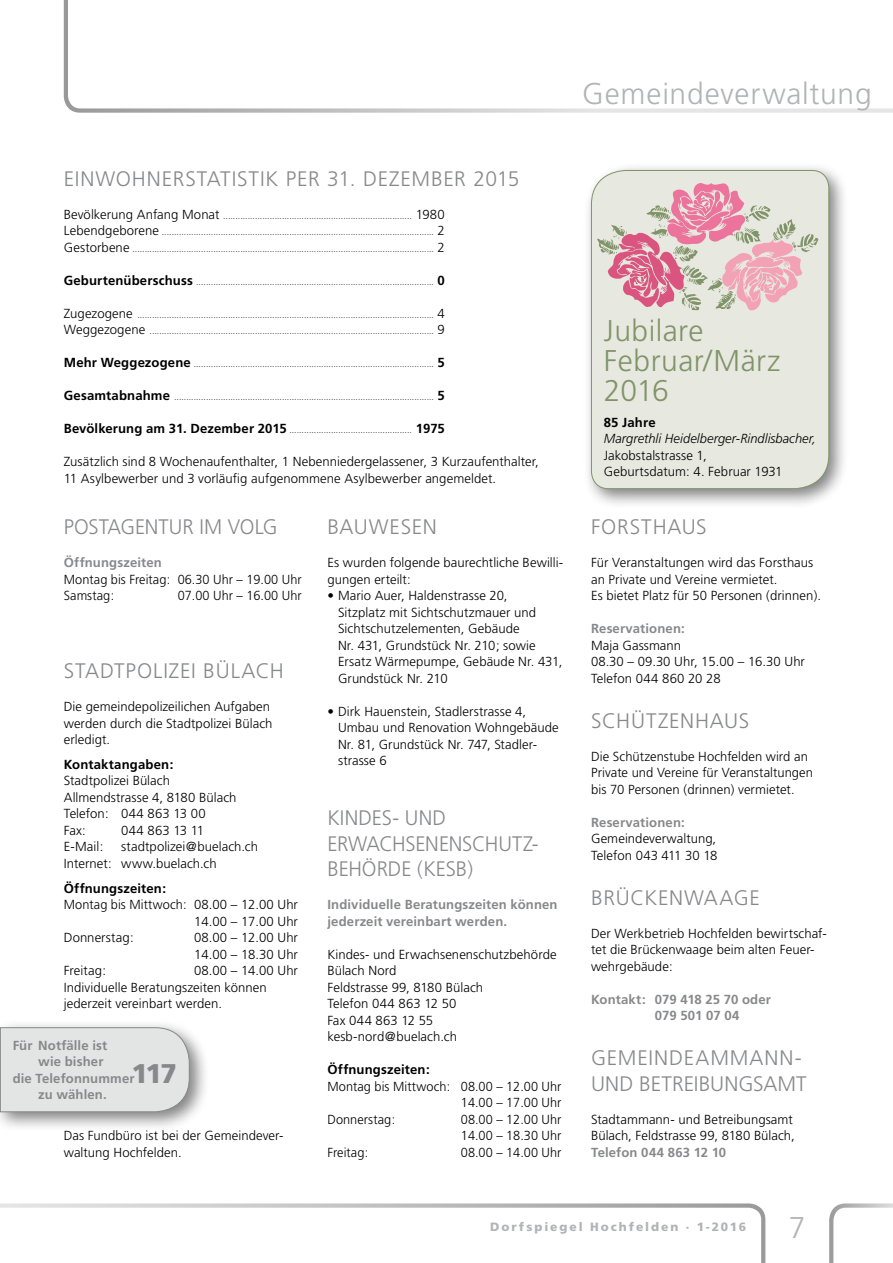
<style>
.page{position:relative;width:893px;height:1263px;background:#fff}
.page>*{position:absolute;margin:0;border:0;box-sizing:border-box;transform-origin:0 0}
.t1{font:300 30px/30px "Frutiger CE";letter-spacing:.015em;color:#809468}
.t2{font:300 30px "Frutiger CE";letter-spacing:.025em;color:#b1b3b4}
.t3{font:300 21px "Frutiger";letter-spacing:.035em;color:#87888a}
.t4{font:300 21px/25.5px "Frutiger";letter-spacing:.015em;color:#87888a}
.t5{font:300 21px/25.5px "Frutiger";letter-spacing:-.005em;color:#87888a}
.t6{font:300 21px "Frutiger";letter-spacing:.04em;color:#87888a}
.t7{font:300 13.2px/16.5px "Frutiger";letter-spacing:.005em;color:#000}
.t8{font:700 13.2px/16.5px "Frutiger";letter-spacing:.01em;color:#87888a}
.t9{font:700 13.2px/16.5px "Frutiger CE";letter-spacing:.01em;color:#87888a}
.t10{font:700 13.2px "Frutiger";letter-spacing:.01em;color:#000}
.t11{font:italic 300 13.2px "Frutiger";letter-spacing:.005em;color:#000}
.t12{font:900 12px "Frutiger";letter-spacing:.165em;color:#b1b3b4}
.t13{font:300 9px/16.5px "Frutiger";color:#000;text-align:justify}
.s1{font-size:13.2px}
.s2{font-weight:700;font-size:13.2px}
.s3{font-weight:900;font-size:27px}
</style>
<div class="page">
<svg style="left:1px;top:1203px;width:764px;height:60px"></svg>
<svg style="left:829px;top:1203px;width:64px;height:60px"></svg>
<svg style="left:64px;top:0;width:829px;height:113px"></svg>
<div style="left:583px;top:162px;width:266px;height:347px;background:#000;opacity:.5"></div>
<div style="left:591px;top:170px;width:239px;height:319px;background:#e7e8df"></div>
<div style="left:0;top:1019px;width:210px;height:113px;background:#000;opacity:.5"></div>
<svg style="left:0;top:1027px;width:190px;height:85px;background:#dfdfe0"></svg>
<svg style="left:597px;top:183px;width:221px;height:127px;background:#e0c0c2"></svg>
<h1 class="t2" style="left:582px;top:76px;width:291px">Gemeindeverwaltung</h1>
<h2 class="t3" style="left:64px;top:167px;width:457px">EINWOHNERSTATISTIK PER 31. DEZEMBER 2015</h2>
<p class="t13" style="left:64px;top:208px;width:383px"><span class="s1">Bevölkerung Anfang Monat</span> ............................................................................. <span class="s1">1980<br>Lebendgeborene</span> ............................................................................................................... <span class="s1">2<br>Gestorbene</span> ........................................................................................................................... <span class="s1">2</span></p>
<p class="t13" style="left:64px;top:274px;width:383px"><span class="s2">Geburtenüberschuss</span> ................................................................................................. <span class="s2">0</span></p>
<p class="t13" style="left:64px;top:307px;width:383px"><span class="s1">Zugezogene</span> ......................................................................................................................... <span class="s1">4<br>Weggezogene</span> .................................................................................................................... <span class="s1">9</span></p>
<p class="t13" style="left:64px;top:356px;width:383px"><span class="s2">Mehr Weggezogene</span> .................................................................................................. <span class="s2">5</span></p>
<p class="t13" style="left:64px;top:389px;width:383px"><span class="s2">Gesamtabnahme</span> .......................................................................................................... <span class="s2">5</span></p>
<p class="t13" style="left:64px;top:422px;width:383px"><span class="s2">Bevölkerung am 31. Dezember 2015</span> .................................................. <span class="s2">1975</span></p>
<p class="t7" style="left:64px;top:454px;width:477px">Zusätzlich sind 8 Wochenaufenthalter, 1 Nebenniedergelassener, 3 Kurzaufenthalter,<br>11 Asylbewerber und 3 vorläufig aufgenommene Asylbewerber angemeldet.</p>
<h2 class="t4" style="left:327px;top:514px;width:111px">BAUWESEN</h2>
<p class="t7" style="left:327px;top:554px;width:237px">Es wurden folgende baurechtliche Bewilli&shy;gungen erteilt:</p>
<p class="t7" style="left:338px;top:587px;width:226px;text-indent:-11px">• Mario Auer, Haldenstrasse 20,<br>Sitzplatz mit Sichtschutzmauer und<br>Sichtschutzelementen, Gebäude<br>Nr. 431, Grundstück Nr. 210; sowie<br>Ersatz Wärmepumpe, Gebäude Nr. 431,<br>Grundstück Nr. 210</p>
<p class="t7" style="left:338px;top:703px;width:222px;text-indent:-11px">• Dirk Hauenstein, Stadlerstrasse 4,<br>Umbau und Renovation Wohngebäude<br>Nr. 81, Grundstück Nr. 747, Stadler&shy;strasse 6</p>
<h2 class="t4" style="left:64px;top:514px;width:215px">POSTAGENTUR IM VOLG</h2>
<p class="t8" style="left:64px;top:554px;width:100px">Öffnungszeiten</p>
<p class="t7" style="left:64px;top:571px;width:239px">Montag bis Freitag: 06.30 Uhr – 19.00 Uhr<br>Samstag:</p>
<p class="t7" style="left:178px;top:587px;width:125px">07.00 Uhr – 16.00 Uhr</p>
<h2 class="t6" style="left:64px;top:659px;width:221px">STADTPOLIZEI BÜLACH</h2>
<p class="t7" style="left:64px;top:698px;width:210px">Die gemeindepolizeilichen Aufgaben werden durch die Stadtpolizei Bülach erledigt.</p>
<p class="t10" style="left:64px;top:756px;width:111px">Kontaktangaben:</p>
<p class="t7" style="left:64px;top:773px;width:174px">Stadtpolizei Bülach<br>Allmendstrasse 4, 8180 Bülach<br>Telefon: 044 863 13 00<br>Fax:</p>
<h2 class="t5" style="left:327px;top:805px;width:213px">KINDES- UND<br>ERWACHSENENSCHUTZ-<br>BEHÖRDE (KESB)</h2>
<p class="t9" style="left:327px;top:896px;width:232px">Individuelle Beratungszeiten können jederzeit vereinbart werden.</p>
<p class="t7" style="left:327px;top:946px;width:231px">Kindes- und Erwachsenenschutzbehörde<br>Bülach Nord<br>Feldstrasse 99, 8180 Bülach<br>Telefon 044 863 12 50<br>Fax 044 863 12 55 kesb-nord@buelach.ch</p>
<p class="t10" style="left:327px;top:1062px;width:104px">Öffnungszeiten:</p>
<p class="t7" style="left:327px;top:1078px;width:236px">Montag bis Mittwoch: 08.00 – 12.00 Uhr</p>
<p class="t7" style="left:461px;top:1094px;width:102px">14.00 – 17.00 Uhr</p>
<p class="t7" style="left:327px;top:1111px;width:69px">Donnerstag:</p>
<p class="t7" style="left:461px;top:1111px;width:102px">08.00 – 12.00 Uhr<br>14.00 – 18.30 Uhr</p>
<p class="t7" style="left:327px;top:1144px;width:43px">Freitag:</p>
<p class="t7" style="left:461px;top:1144px;width:102px">08.00 – 14.00 Uhr</p>
<p class="t7" style="left:121px;top:822px;width:84px">044 863 13 11</p>
<p class="t7" style="left:64px;top:839px;width:196px;text-indent:57px">stadtpolizei@buelach.ch<br>Internet: www.buelach.ch</p>
<p class="t10" style="left:64px;top:880px;width:104px">Öffnungszeiten:</p>
<p class="t7" style="left:64px;top:896px;width:236px">Montag bis Mittwoch: 08.00 – 12.00 Uhr</p>
<p class="t7" style="left:194px;top:913px;width:105px">14.00 – 17.00 Uhr</p>
<p class="t7" style="left:64px;top:929px;width:72px">Donnerstag:</p>
<p class="t7" style="left:194px;top:929px;width:105px">08.00 – 12.00 Uhr<br>14.00 – 18.30 Uhr</p>
<p class="t7" style="left:64px;top:962px;width:44px">Freitag:</p>
<p class="t7" style="left:64px;top:839px;width:41px">E-Mail:</p>
<p class="t7" style="left:64px;top:962px;width:236px;text-indent:131px">08.00 – 14.00 Uhr<br>Individuelle Beratungszeiten können jederzeit vereinbart werden.</p>
<p class="t8" style="left:13px;top:1037px;width:96px">Für Notfälle ist</p>
<p class="t8" style="left:38px;top:1054px;width:67px">wie bisher</p>
<p class="t8" style="left:13px;top:1070px;width:166px">die Telefonnummer<span class="s3">117</span></p>
<p class="t8" style="left:38px;top:1087px;width:70px">zu wählen.</p>
<p class="t7" style="left:64px;top:1127px;width:221px">Das Fundbüro ist bei der Gemeindever&shy;waltung Hochfelden.</p>
<h1 class="t1" style="left:604px;top:315px;width:178px">Jubilare<br>Februar/März<br>2016</h1>
<p class="t10" style="left:604px;top:414px;width:53px">85 Jahre</p>
<p class="t11" style="left:604px;top:431px;width:214px">Margrethli Heidelberger-Rindlisbacher,</p>
<p class="t7" style="left:604px;top:447px;width:180px">Jakobstalstrasse 1,<br>Geburtsdatum: 4. Februar 1931</p>
<h2 class="t6" style="left:591px;top:515px;width:117px">FORSTHAUS</h2>
<p class="t7" style="left:591px;top:554px;width:232px">Für Veranstaltungen wird das Forsthaus an Private und Vereine vermietet.<br>Es bietet Platz für 50 Personen (drinnen).</p>
<p class="t9" style="left:591px;top:620px;width:95px">Reservationen:</p>
<p class="t7" style="left:591px;top:637px;width:215px">Maja Gassmann<br>08.30 – 09.30 Uhr, 15.00 – 16.30 Uhr<br>Telefon 044 860 20 28</p>
<h2 class="t3" style="left:591px;top:708px;width:160px">SCHÜTZENHAUS</h2>
<p class="t7" style="left:591px;top:748px;width:223px">Die Schützenstube Hochfelden wird an<br>Private und Vereine für Veranstaltungen bis 70 Personen (drinnen) vermietet.</p>
<p class="t9" style="left:591px;top:814px;width:95px">Reservationen:</p>
<p class="t7" style="left:591px;top:830px;width:128px">Gemeindeverwaltung,<br>Telefon 043 411 30 18</p>
<h2 class="t3" style="left:591px;top:885px;width:170px">BRÜCKENWAAGE</h2>
<p class="t7" style="left:591px;top:925px;width:237px">Der Werkbetrieb Hochfelden bewirtschaf&shy;tet die Brückenwaage beim alten Feuer&shy;wehrgebäude:</p>
<p class="t8" style="left:655px;top:991px;width:118px;text-indent:-64px">Kontakt: 079 418 25 70 oder<br>079 501 07 04</p>
<h2 class="t4" style="left:591px;top:1045px;width:217px">GEMEINDEAMMANN-<br>UND BETREIBUNGSAMT</h2>
<p class="t7" style="left:591px;top:1111px;width:205px">Stadtammann- und Betreibungsamt<br>Bülach, Feldstrasse 99, 8180 Bülach,</p>
<p class="t8" style="left:591px;top:1144px;width:137px">Telefon 044 863 12 10</p>
<p class="t12" style="left:490px;top:1219px;width:258px">Dorfspiegel Hochfelden · 1-2016</p>
<h1 class="t2" style="left:789px;top:1210px;width:18px">7</h1>
</div>
